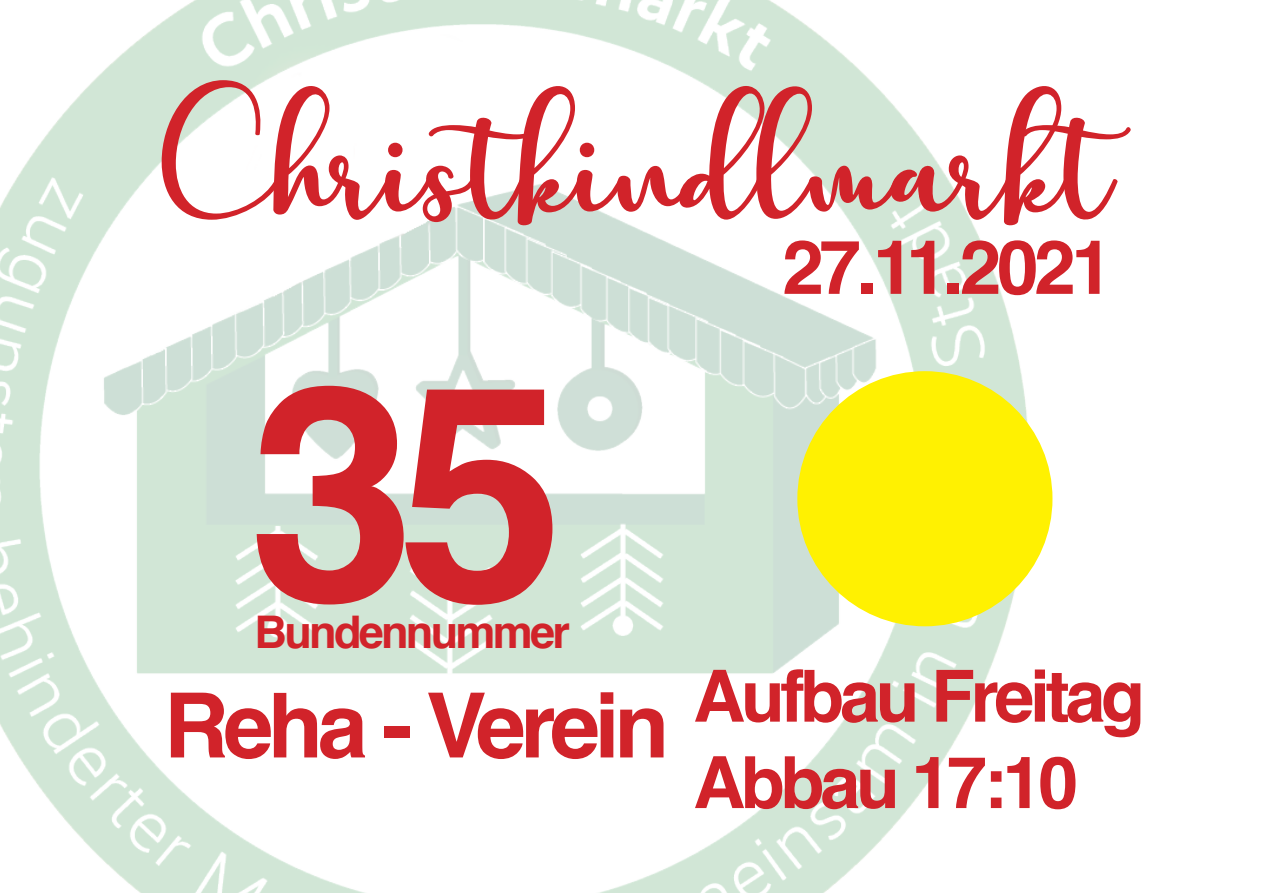
<style>
.page{position:relative;width:1263px;height:893px;background:#fff}
.page>*{position:absolute;margin:0;border:0;box-sizing:border-box;transform-origin:0 0}
.t1{font:700 300px "Helvetica";color:#d1232a}
.t2{font:108px "charlotte";color:#d1232a}
.t3{font:700 75px "Helvetica";letter-spacing:-.06em;color:#d1232a}
.t4{font:700 72px/86.4px "Helvetica";letter-spacing:-.06em;color:#d1232a}
.t5{font:700 45px "Helvetica";letter-spacing:-.06em;color:#d1232a}
.s1{font-size:90px}
</style>
<div class="page">
<img style="left:0;top:0;width:1037px;height:893px">
<div style="left:797px;top:371px;width:255px;height:255px;background:#fff101;border-radius:50%"></div>
<h2 class="t2" style="left:164px;top:111px;width:1012px">Christkindlmarkt</h2>
<p class="t3" style="left:782px;top:207px;width:332px">27.11.2021</p>
<h1 class="t1" style="left:249px;top:251px;width:317px">35</h1>
<p class="t5" style="left:255px;top:596px;width:317px">Bundennummer</p>
<p class="t4" style="left:693px;top:654px;width:453px;text-indent:-529px"><span class="s1">Reha - Verein</span> Aufbau Freitag<br>Abbau 17:10</p>
</div>
